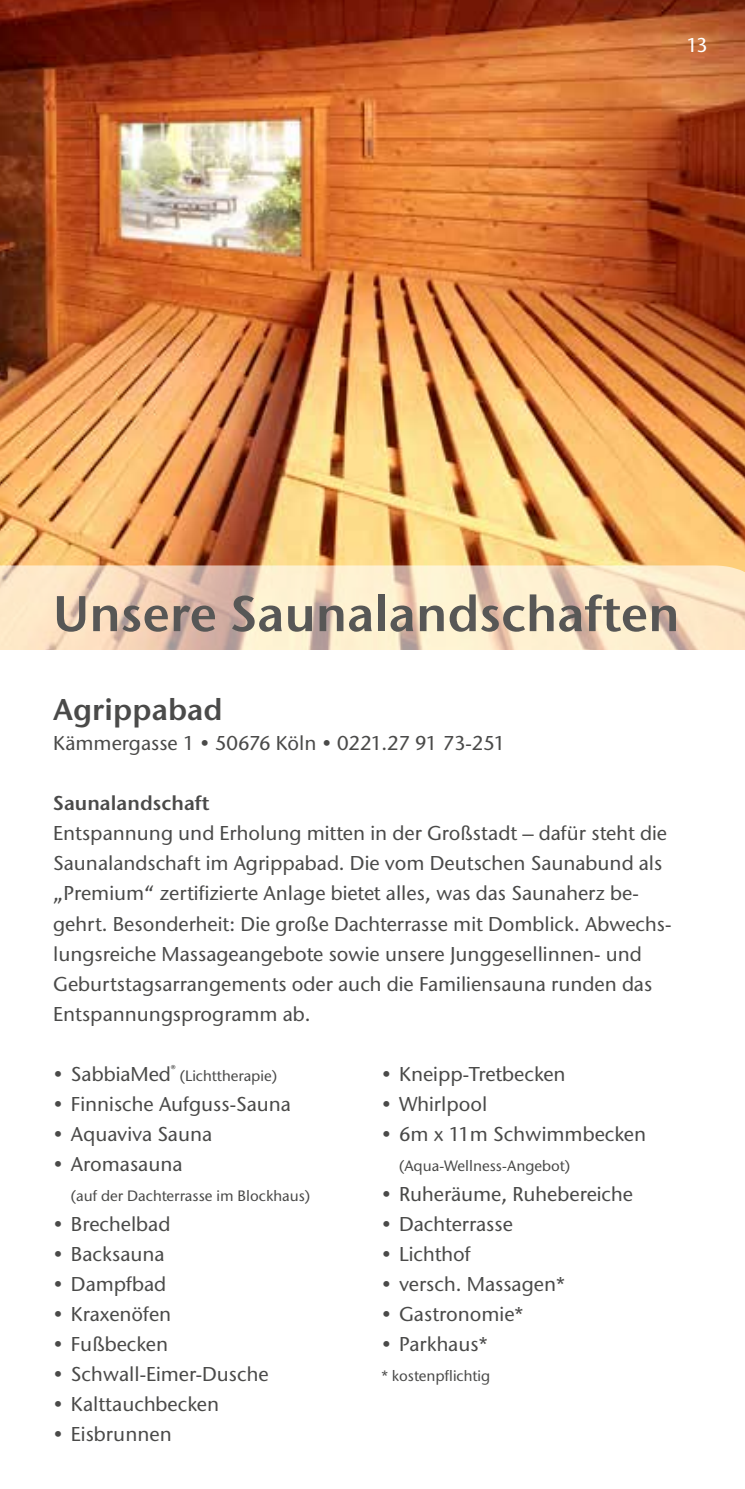
<style>
.page{position:relative;width:745px;height:1489px;background:#fff}
.page>*{position:absolute;margin:0;border:0;box-sizing:border-box;transform-origin:0 0}
.t1{font:600 50px "Stone Sans ITC Pro";color:#575756}
.t2{font:600 30px "Stone Sans ITC Pro";color:#4a4a49}
.t3{font:500 20px/30px "Stone Sans ITC Std";color:#4a4a49}
.t4{font:600 20px "Stone Sans ITC Pro";color:#4a4a49}
.t5{font:500 20px "Stone Sans ITC Std";color:#fff}
.t6{font:500 15px "Stone Sans ITC Std";color:#4a4a49}
.s1{font-family:"Stone Sans ITC Pro";font-weight:600}
.s2{font-size:20px}
</style>
<div class="page">
<img style="left:0;top:0;width:744px;height:565px">
<svg style="left:0;top:565px;width:744px;height:85px;background:#f2dcc0"></svg>
<p class="t5" style="left:686px;top:33px;width:23px">13</p>
<h1 class="t1" style="left:53px;top:582px;width:627px">Unsere Saunalandschaften</h1>
<h2 class="t2" style="left:53px;top:691px;width:171px">Agrippabad</h2>
<p class="t3" style="left:53px;top:728px;width:453px">Kämmergasse 1 <span class="s1">•</span> 50676 Köln <span class="s1">•</span> 0221.27 91 73-251</p>
<p class="t4" style="left:53px;top:790px;width:158px">Saunalandschaft</p>
<p class="t3" style="left:53px;top:818px;width:619px">Entspannung und Erholung mitten in der Großstadt – dafür steht die Saunalandschaft im Agrippabad. Die vom Deutschen Saunabund als „Premium“ zertifizierte Anlage bietet alles, was das Saunaherz be&shy;gehrt. Besonderheit: Die große Dachterrasse mit Domblick. Abwechs&shy;lungsreiche Massageangebote sowie unsere Junggesellinnen- und Geburtstagsarrangements oder auch die Familiensauna runden das Entspannungsprogramm ab.</p>
<p class="t6" style="left:53px;top:1066px;width:225px"><span class="s2">• SabbiaMed</span><sup>®</sup> (Lichttherapie)</p>
<p class="t3" style="left:53px;top:1088px;width:239px">• Finnische Aufguss-Sauna</p>
<p class="t3" style="left:53px;top:1118px;width:160px">• Aquaviva Sauna</p>
<p class="t3" style="left:53px;top:1148px;width:131px">• Aromasauna</p>
<p class="t6" style="left:71px;top:1186px;width:241px">(auf der Dachterrasse im Blockhaus)</p>
<p class="t3" style="left:53px;top:1208px;width:118px">• Brechelbad</p>
<p class="t3" style="left:53px;top:1238px;width:113px">• Backsauna</p>
<p class="t3" style="left:53px;top:1268px;width:114px">• Dampfbad</p>
<p class="t3" style="left:53px;top:1298px;width:119px">• Kraxenöfen</p>
<p class="t3" style="left:53px;top:1328px;width:116px">• Fußbecken</p>
<p class="t3" style="left:53px;top:1358px;width:217px">• Schwall-Eimer-Dusche</p>
<p class="t3" style="left:53px;top:1388px;width:167px">• Kalttauchbecken</p>
<p class="t3" style="left:53px;top:1418px;width:120px">• Eisbrunnen</p>
<p class="t3" style="left:381px;top:1058px;width:186px">• Kneipp-Tretbecken</p>
<p class="t3" style="left:381px;top:1088px;width:108px">• Whirlpool</p>
<p class="t3" style="left:381px;top:1118px;width:266px">• 6m x 11m Schwimmbecken</p>
<p class="t6" style="left:399px;top:1156px;width:172px">(Aqua-Wellness-Angebot)</p>
<p class="t3" style="left:381px;top:1178px;width:253px">• Ruheräume, Ruhebereiche</p>
<p class="t3" style="left:381px;top:1208px;width:133px">• Dachterrasse</p>
<p class="t3" style="left:381px;top:1238px;width:91px">• Lichthof</p>
<p class="t3" style="left:381px;top:1268px;width:185px">• versch. Massagen*</p>
<p class="t3" style="left:381px;top:1298px;width:143px">• Gastronomie*</p>
<p class="t3" style="left:381px;top:1328px;width:108px">• Parkhaus*</p>
<p class="t6" style="left:381px;top:1366px;width:110px">* kostenpflichtig</p>
</div>
